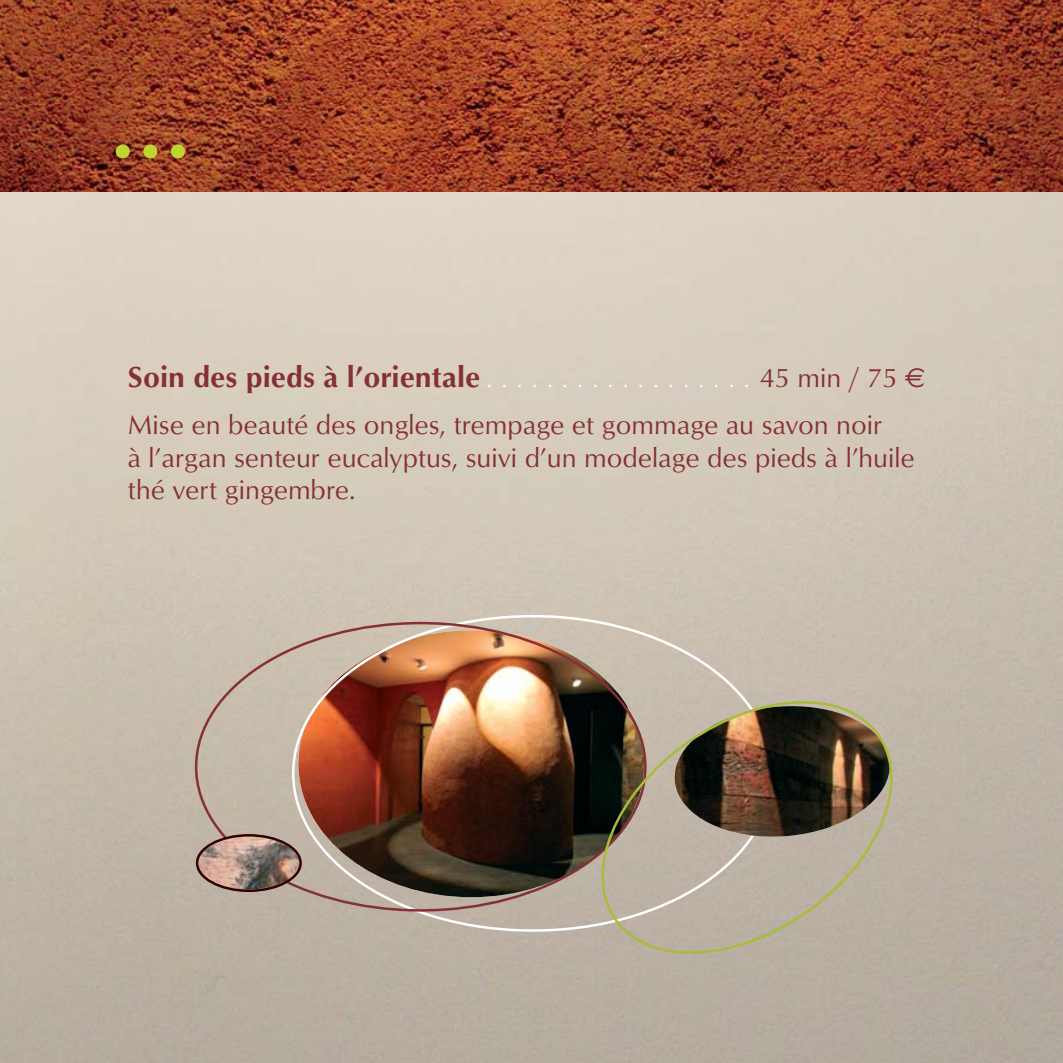
<style>
.page{position:relative;width:1063px;height:1063px;background:#fff}
.page>*{position:absolute;margin:0;border:0;box-sizing:border-box;transform-origin:0 0}
.t1{font:62.5px "Bellevue";color:#bed730}
.t2{font:700 30px "Opus";color:#853035}
.t3{font:27.5px/32.5px "Opus";color:#853035}
.s1{font-weight:400;font-size:22.5px;color:#fff}
.s2{font-weight:400;font-size:27.5px}
.s3{font-family:"Euro Sans";font-weight:400;font-size:27.5px}
</style>
<div class="page">
<img style="left:0;top:191px;width:1063px;height:872px">
<img style="left:0;top:0;width:1063px;height:191px">
<svg style="left:292px;top:615px;width:482px;height:317px;background:#c8beb1"></svg>
<img style="left:195px;top:622px;width:452px;height:290px">
<img style="left:196px;top:834px;width:106px;height:58px">
<svg style="left:581px;top:687px;width:332px;height:281px;background:#928777"></svg>
<h1 class="t1" style="left:106px;top:128px;width:77px">•••</h1>
<p class="t2" style="left:128px;top:364px;width:800px">Soin des pieds à l’orientale <span class="s1">. . . . . . . . . . . . . . . . . .</span> <span class="s2">45 min / 75</span> <span class="s3">€</span></p>
<p class="t3" style="left:128px;top:410px;width:789px">Mise en beauté des ongles, trempage et gommage au savon noir<br>à l’argan senteur eucalyptus, suivi d’un modelage des pieds à l’huile thé vert gingembre.</p>
</div>
